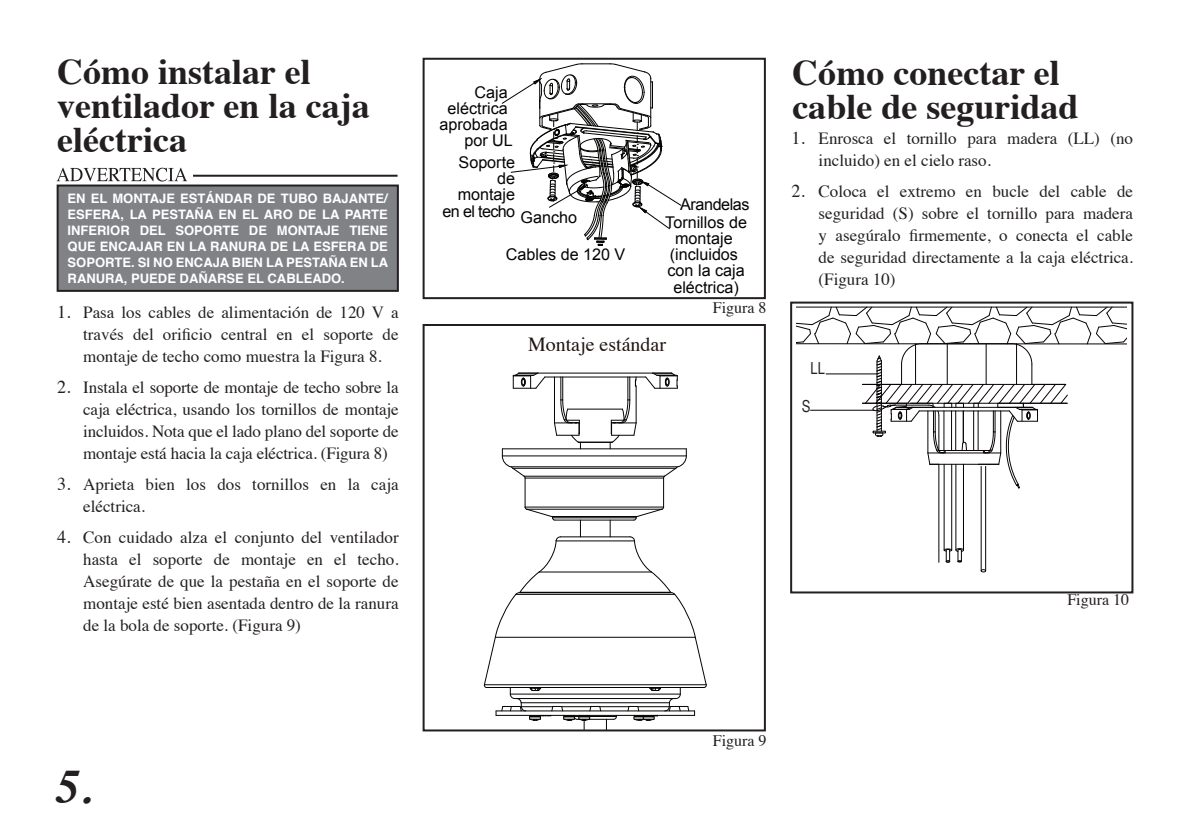
<style>
.page{position:relative;width:1190px;height:823px;background:#fff}
.page>*{position:absolute;margin:0;border:0;box-sizing:border-box;transform-origin:0 0}
.t1{font:italic 700 48px "Times";color:#231f20}
.t2{font:700 36px/34px "Times";color:#231f20}
.t3{font:20px "Times";color:#201512}
.t4{font:17px/22px "Times";color:#231f20;text-align:justify}
.t5{font:16.6px "Arial Narrow";color:#231f20}
.t6{font:16.2px/16.2px "Arial";color:#040503;text-align:center}
.t7{font:16.2px/18.2px "Arial";letter-spacing:-.025em;color:#040503;text-align:right}
.t8{font:16.2px "Arial";letter-spacing:-.04em;color:#040503}
.t9{font:16px "Times";color:#231f20}
.t10{font:700 13px/16px "Helvetica";color:#fff;text-align:justify}
.s1{font-size:18px}
</style>
<div class="page">
<div style="left:790px;top:301px;width:343px;height:292px;border:2px solid #231f20"></div>
<svg style="left:483px;top:372px;width:224px;height:356px"></svg>
<div style="left:422px;top:324px;width:344px;height:407px;border:2px solid #231f20"></div>
<svg style="left:501px;top:63px;width:181px;height:183px"></svg>
<div style="left:422px;top:58px;width:344px;height:241px;border:2px solid #231f20"></div>
<div style="left:58px;top:185px;width:340px;height:106px;background:#808285"></div>
<div style="left:57px;top:184px;width:342px;height:108px;border:2px solid #231f20"></div>
<hr style="left:193px;top:175px;width:204px;height:2px;background:#231f20">
<hr style="left:951px;top:464px;width:1px;height:86px;background:#070304">
<hr style="left:943px;top:464px;width:1px;height:86px;background:#070304">
<hr style="left:980px;top:466px;width:1px;height:104px;background:#070304">
<hr style="left:985px;top:466px;width:1px;height:104px;background:#070304">
<hr style="left:955px;top:464px;width:1px;height:86px;background:#070304">
<hr style="left:963px;top:464px;width:1px;height:84px;background:#070304">
<svg style="left:980px;top:568px;width:6px;height:5px"></svg>
<svg style="left:943px;top:547px;width:21px;height:16px"></svg>
<hr style="left:938px;top:464px;width:1px;height:98px;background:#070304">
<svg style="left:796px;top:307px;width:330px;height:182px"></svg>
<svg style="left:57px;top:168px;width:130px;height:13px"></svg>
<h2 class="t2" style="left:57px;top:51px;width:314px">Cómo instalar el ventilador en la caja eléctrica</h2>
<p class="t10" style="left:68px;top:190px;width:322px">EN EL MONTAJE ESTÁNDAR DE TUBO BAJANTE/ ESFERA, LA PESTAÑA EN EL ARO DE LA PARTE INFERIOR DEL SOPORTE DE MONTAJE TIENE QUE ENCAJAR EN LA RANURA DE LA ESFERA DE SOPORTE. SI NO ENCAJA BIEN LA PESTAÑA EN LA RANURA, PUEDE DAÑARSE EL CABLEADO.</p>
<p class="t4" style="left:83px;top:299px;width:317px;text-indent:-26px"><span class="s1">1.</span> Pasa los cables de alimentación de 120 V a través del orificio central en el soporte de montaje de techo como muestra la Figura 8.</p>
<p class="t4" style="left:83px;top:374px;width:317px;text-indent:-26px"><span class="s1">2.</span> Instala el soporte de montaje de techo sobre la caja eléctrica, usando los tornillos de montaje incluidos. Nota que el lado plano del soporte de montaje está hacia la caja eléctrica. (Figura 8)</p>
<p class="t4" style="left:83px;top:471px;width:317px;text-indent:-26px"><span class="s1">3.</span> Aprieta bien los dos tornillos en la caja eléctrica.</p>
<p class="t4" style="left:83px;top:524px;width:317px;text-indent:-26px"><span class="s1">4.</span> Con cuidado alza el conjunto del ventilador hasta el soporte de montaje en el techo.<br>Asegúrate de que la pestaña en el soporte de montaje esté bien asentada dentro de la ranura de la bola de soporte. (Figura 9)</p>
<h1 class="t1" style="left:57px;top:741px;width:37px">5.</h1>
<p class="t6" style="left:474px;top:84px;width:35px">Caja</p>
<p class="t6" style="left:447px;top:100px;width:62px">eléctrica</p>
<p class="t6" style="left:439px;top:116px;width:70px">aprobada</p>
<p class="t6" style="left:464px;top:132px;width:50px">por UL</p>
<p class="t6" style="left:458px;top:154px;width:58px">Soporte</p>
<p class="t6" style="left:497px;top:171px;width:19px">de</p>
<p class="t6" style="left:457px;top:187px;width:59px">montaje</p>
<p class="t8" style="left:442px;top:200px;width:136px">en el techo Gancho</p>
<p class="t6" style="left:506px;top:246px;width:121px">Cables de 120 V</p>
<p class="t7" style="left:665px;top:195px;width:86px">Arandelas<br>Tornillos de</p>
<p class="t6" style="left:667px;top:230px;width:79px">montaje (incluidos con la caja eléctrica)</p>
<p class="t9" style="left:713px;top:292px;width:55px">Figura 8</p>
<p class="t3" style="left:528px;top:326px;width:139px">Montaje estándar</p>
<h2 class="t2" style="left:792px;top:52px;width:288px">Cómo conectar el cable de seguridad</h2>
<p class="t4" style="left:818px;top:126px;width:316px;text-indent:-27px"><span class="s1">1.</span> Enrosca el tornillo para madera (LL) (no incluido) en el cielo raso.</p>
<p class="t4" style="left:818px;top:179px;width:316px;text-indent:-27px"><span class="s1">2.</span> Coloca el extremo en bucle del cable de seguridad (S) sobre el tornillo para madera y asegúralo firmemente, o conecta el cable de seguridad directamente a la caja eléctrica. (Figura 10)</p>
<p class="t5" style="left:810px;top:356px;width:16px">LL</p>
<p class="t5" style="left:801px;top:393px;width:10px">S</p>
<p class="t9" style="left:713px;top:725px;width:55px">Figura 9</p>
<p class="t9" style="left:1067px;top:585px;width:63px">Figura 10</p>
</div>
